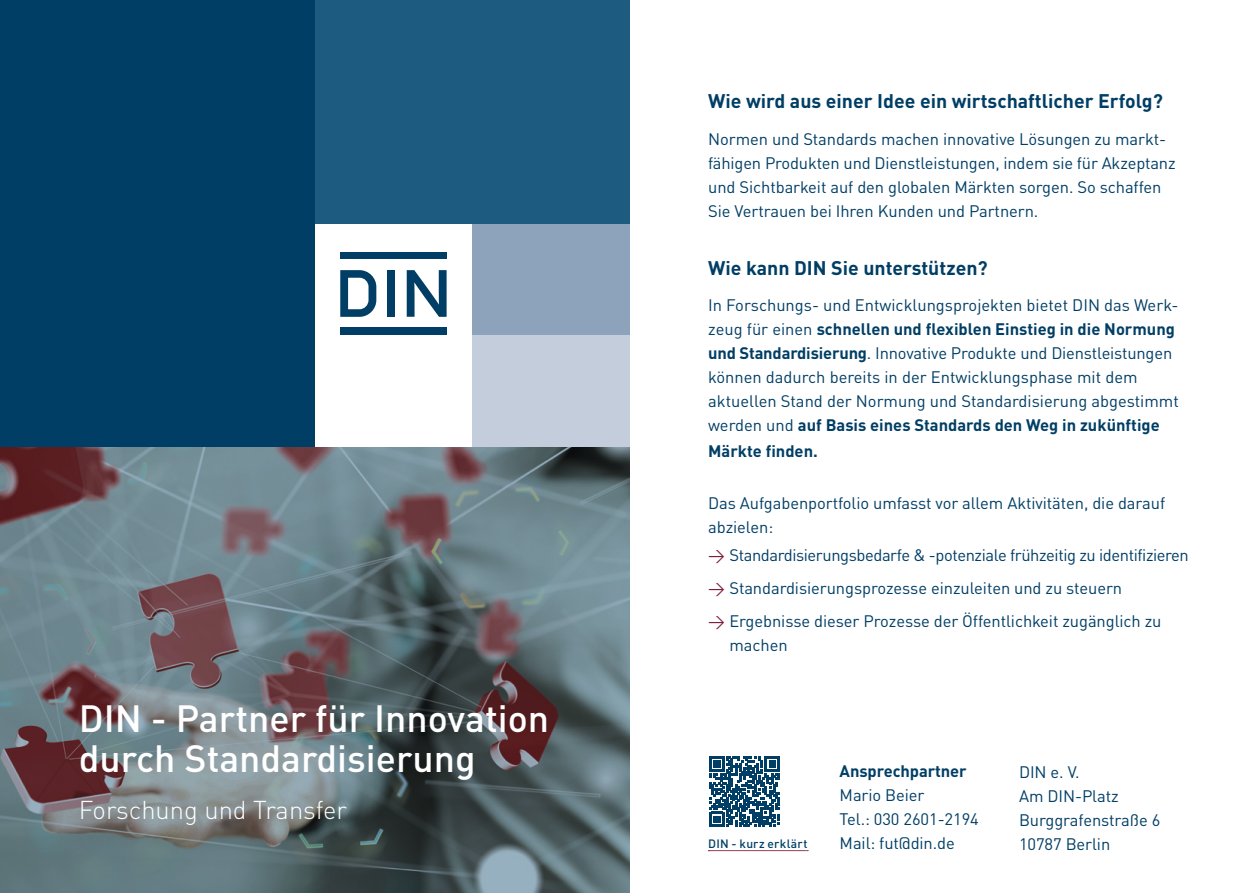
<style>
.page{position:relative;width:1259px;height:893px;background:#fff}
.page>*{position:absolute;margin:0;border:0;box-sizing:border-box;transform-origin:0 0}
._00_HEAD_DIN_LANG__MEDIUM_19_22{font:500 37.5px/40.5px "DINOT";color:#fff}
._02_Subhead_DIN-LANG__LIGHT_14_5_17{font:300 25.5px "DINOT";color:#fff}
._04__Head__Fließtext_DIN_medium_11_12{font:700 19.5px "DINOT";color:#003e65}
._04__Head__Fließtext_DIN_medium_11_12-2{font:16.5px/24px "DINOT";letter-spacing:-.005em;color:#003e65}
._05_Fließtext_DIN_REg_11_16{font:16.5px/24px "DINOT";letter-spacing:-.005em;color:#003e65}
._04__Head__Fließtext_DIN_medium_11_12-3{font:16.5px "DINOT";letter-spacing:-.025em;color:#003e65}
._05_Fließtext_DIN_REg_11_16-2{font:700 16.5px "DINOT";letter-spacing:-.005em;color:#003e65}
._04__Head__Fließtext_DIN_medium_11_12-4{font:700 16.5px "DINOT";color:#003e65}
._09_URL{font:500 12px "DINOT";letter-spacing:.015em;color:#003e65}
.s1{font-weight:700}
.s2{color:#7e1e3b}
</style>
<div class="page">
<svg style="left:0;top:446px;width:629px;height:447px;background:#677177"></svg>
<div style="left:472px;top:223px;width:157px;height:112px;background:#8da2bb"></div>
<div style="left:472px;top:335px;width:157px;height:111px;background:#c4cddc"></div>
<svg style="left:340px;top:270px;width:36px;height:47px"></svg>
<div style="left:340px;top:252px;width:106px;height:7px;background:#003e65"></div>
<div style="left:387px;top:270px;width:8px;height:47px;background:#003e65"></div>
<svg style="left:407px;top:270px;width:39px;height:47px"></svg>
<div style="left:340px;top:328px;width:106px;height:7px;background:#003e65"></div>
<div style="left:315px;top:0;width:314px;height:223px;background:#1e5b80"></div>
<div style="left:0;top:0;width:315px;height:446px;background:#003e65"></div>
<svg style="left:709px;top:757px;width:70px;height:70px"></svg>
<svg style="left:708px;top:850px;width:100px;height:1px"></svg>
<p class="_00_HEAD_DIN_LANG__MEDIUM_19_22" style="left:79px;top:697px;width:472px">DIN - Partner für Innovation durch Standardisierung</p>
<p class="_02_Subhead_DIN-LANG__LIGHT_14_5_17" style="left:79px;top:794px;width:270px">Forschung und Transfer</p>
<p class="_04__Head__Fließtext_DIN_medium_11_12" style="left:708px;top:88px;width:456px">Wie wird aus einer Idee ein wirtschaftlicher Erfolg?</p>
<p class="_05_Fließtext_DIN_REg_11_16" style="left:708px;top:126px;width:469px">Normen und Standards machen innovative Lösungen zu markt&shy;fähigen Produkten und Dienstleistungen, indem sie für Akzeptanz und Sichtbarkeit auf den globalen Märkten sorgen. So schaffen Sie Vertrauen bei Ihren Kunden und Partnern.</p>
<p class="_04__Head__Fließtext_DIN_medium_11_12" style="left:708px;top:255px;width:281px">Wie kann DIN Sie unterstützen?</p>
<p class="_04__Head__Fließtext_DIN_medium_11_12-2" style="left:708px;top:293px;width:472px">In Forschungs- und Entwicklungsprojekten bietet DIN das Werk&shy;zeug für einen <span class="s1">schnellen und flexiblen Einstieg in die Normung und Standardisierung</span>. Innovative Produkte und Dienstleistungen können dadurch bereits in der Entwicklungsphase mit dem aktuellen Stand der Normung und Standardisierung abgestimmt werden und <span class="s1">auf Basis eines Standards den Weg in zukünftige</span></p>
<p class="_04__Head__Fließtext_DIN_medium_11_12-4" style="left:708px;top:440px;width:111px">Märkte finden.</p>
<p class="_05_Fließtext_DIN_REg_11_16" style="left:708px;top:491px;width:458px">Das Aufgabenportfolio umfasst vor allem Aktivitäten, die darauf abzielen:</p>
<p class="_04__Head__Fließtext_DIN_medium_11_12-3" style="left:708px;top:545px;width:482px"><span class="s2">→</span> Standardisierungsbedarfe &amp; -potenziale frühzeitig zu identifizieren</p>
<p class="_04__Head__Fließtext_DIN_medium_11_12-2" style="left:708px;top:576px;width:415px"><span class="s2">→</span> Standardisierungsprozesse einzuleiten und zu steuern</p>
<p class="_04__Head__Fließtext_DIN_medium_11_12-2" style="left:729px;top:608px;width:433px;text-indent:-21px"><span class="s2">→</span> Ergebnisse dieser Prozesse der Öffentlichkeit zugänglich zu machen</p>
<p class="_09_URL" style="left:708px;top:836px;width:101px">DIN - kurz erklärt</p>
<p class="_05_Fließtext_DIN_REg_11_16-2" style="left:839px;top:760px;width:129px">Ansprechpartner</p>
<p class="_05_Fließtext_DIN_REg_11_16" style="left:839px;top:783px;width:86px">Mario Beier</p>
<p class="_05_Fließtext_DIN_REg_11_16" style="left:839px;top:807px;width:141px">Tel.: 030 2601-2194</p>
<p class="_05_Fließtext_DIN_REg_11_16" style="left:839px;top:831px;width:117px">Mail: fut@din.de</p>
<p class="_05_Fließtext_DIN_REg_11_16" style="left:1019px;top:759px;width:62px">DIN e. V.</p>
<p class="_05_Fließtext_DIN_REg_11_16" style="left:1019px;top:783px;width:101px">Am DIN-Platz</p>
<p class="_05_Fließtext_DIN_REg_11_16" style="left:1019px;top:807px;width:143px">Burggrafenstraße 6</p>
<p class="_05_Fließtext_DIN_REg_11_16" style="left:1019px;top:831px;width:93px">10787 Berlin</p>
</div>
